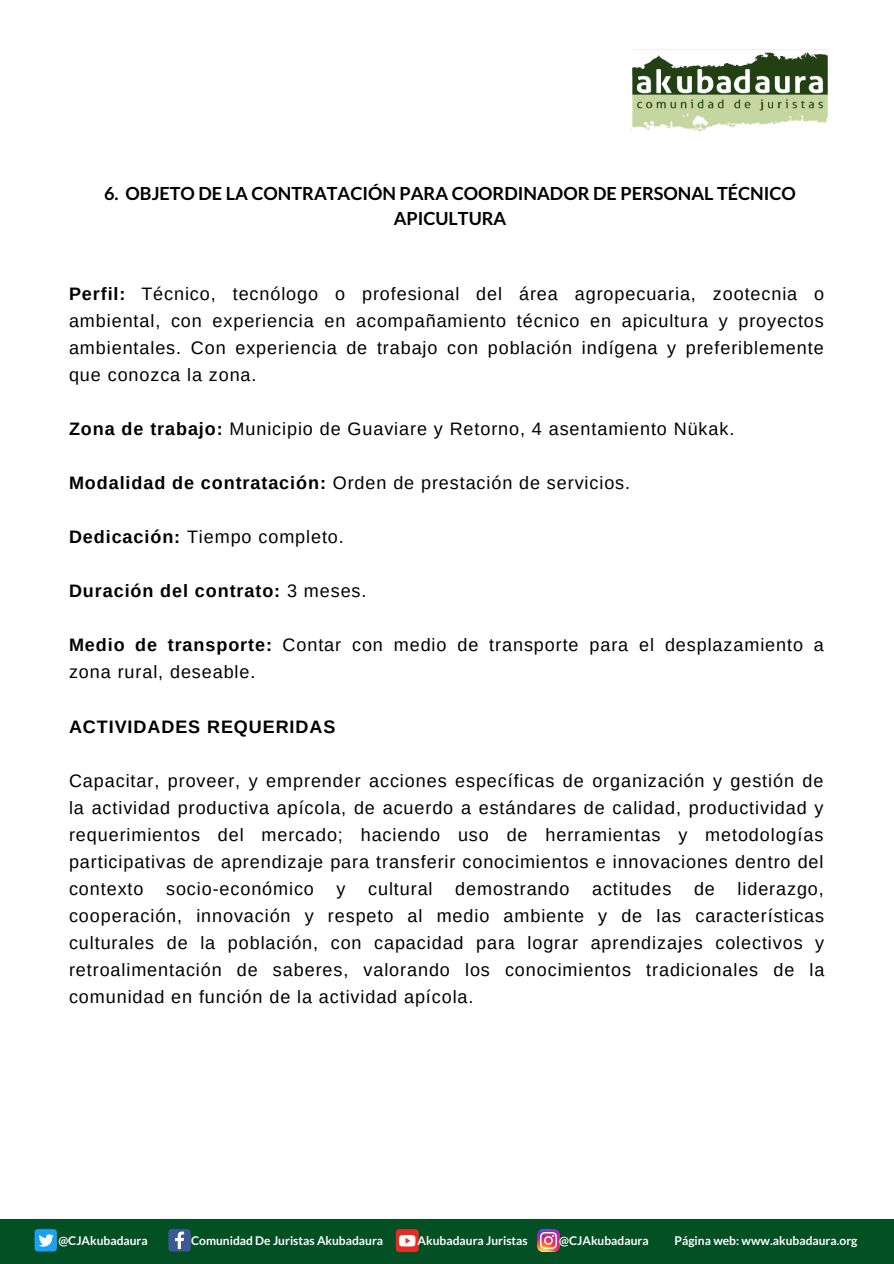
<style>
.page{position:relative;width:894px;height:1264px;background:#fff}
.page>*{position:absolute;margin:0;border:0;box-sizing:border-box;transform-origin:0 0}
.t1{font:18px/27px "Arimo";letter-spacing:.05em;color:#000;text-align:justify}
.t2{font:700 18px/24.9px "Lato";color:#000;text-align:center}
.t3{font:700 18px "Arimo";letter-spacing:.05em;color:#000}
.t4{font:700 12px "Lato";color:#fff}
.s1{font-weight:700}
.s2{font-weight:400}
</style>
<div class="page">
<div style="left:0;top:1219px;width:893px;height:44px;background:#035024"></div>
<img style="left:631px;top:49px;width:198px;height:82px">
<svg style="left:168px;top:1229px;width:23px;height:22px"></svg>
<svg style="left:35px;top:1229px;width:22px;height:22px"></svg>
<div style="left:395px;top:1229px;width:23px;height:22px;background:#e52d27;border-radius:3px"></div>
<svg style="left:399px;top:1235px;width:16px;height:11px"></svg>
<img style="left:537px;top:1229px;width:22px;height:21px">
<p class="t2" style="left:104px;top:180px;width:693px">6. OBJETO DE LA CONTRATACIÓN PARA COORDINADOR DE PERSONAL TÉCNICO<br>APICULTURA</p>
<p class="t1" style="left:69px;top:280px;width:756px"><span class="s1">Perfil:</span> Técnico, tecnólogo o profesional del área agropecuaria, zootecnia o ambiental, con experiencia en acompañamiento técnico en apicultura y proyectos ambientales. Con experiencia de trabajo con población indígena y preferiblemente que conozca la zona.</p>
<p class="t1" style="left:69px;top:415px;width:666px"><span class="s1">Zona de trabajo:</span> Municipio de Guaviare y Retorno, 4 asentamiento Nükak.</p>
<p class="t1" style="left:69px;top:469px;width:562px"><span class="s1">Modalidad de contratación:</span> Orden de prestación de servicios.</p>
<p class="t1" style="left:69px;top:523px;width:276px"><span class="s1">Dedicación:</span> Tiempo completo.</p>
<p class="t3" style="left:69px;top:581px;width:299px">Duración del contrato: <span class="s2">3 meses.</span></p>
<p class="t1" style="left:69px;top:631px;width:756px"><span class="s1">Medio de transporte:</span> Contar con medio de transporte para el desplazamiento a zona rural, deseable.</p>
<p class="t3" style="left:69px;top:716px;width:268px">ACTIVIDADES REQUERIDAS</p>
<p class="t1" style="left:69px;top:766px;width:755px">Capacitar, proveer, y emprender acciones específicas de organización y gestión de la actividad productiva apícola, de acuerdo a estándares de calidad, productividad y requerimientos del mercado; haciendo uso de herramientas y metodologías participativas de aprendizaje para transferir conocimientos e innovaciones dentro del contexto</p>
<p class="t1" style="left:166px;top:875px;width:149px">socio-económico</p>
<p class="t1" style="left:336px;top:875px;width:11px">y</p>
<p class="t1" style="left:368px;top:875px;width:66px">cultural</p>
<p class="t1" style="left:455px;top:875px;width:116px">demostrando</p>
<p class="t1" style="left:592px;top:875px;width:81px">actitudes</p>
<p class="t1" style="left:693px;top:875px;width:22px">de</p>
<p class="t1" style="left:69px;top:875px;width:756px;text-indent:668px">liderazgo, cooperación, innovación y respeto al medio ambiente y de las características culturales de la población, con capacidad para lograr aprendizajes colectivos y retroalimentación de saberes, valorando los conocimientos tradicionales de la comunidad en función de la actividad apícola.</p>
<p class="t4" style="left:58px;top:1233px;width:91px">@CJAkubadaura</p>
<p class="t4" style="left:191px;top:1233px;width:193px">Comunidad De Juristas Akubadaura</p>
<p class="t4" style="left:417px;top:1233px;width:112px">Akubadaura Juristas</p>
<p class="t4" style="left:559px;top:1233px;width:91px">@CJAkubadaura</p>
<p class="t4" style="left:674px;top:1233px;width:184px">Página web: www.akubadaura.org</p>
</div>
